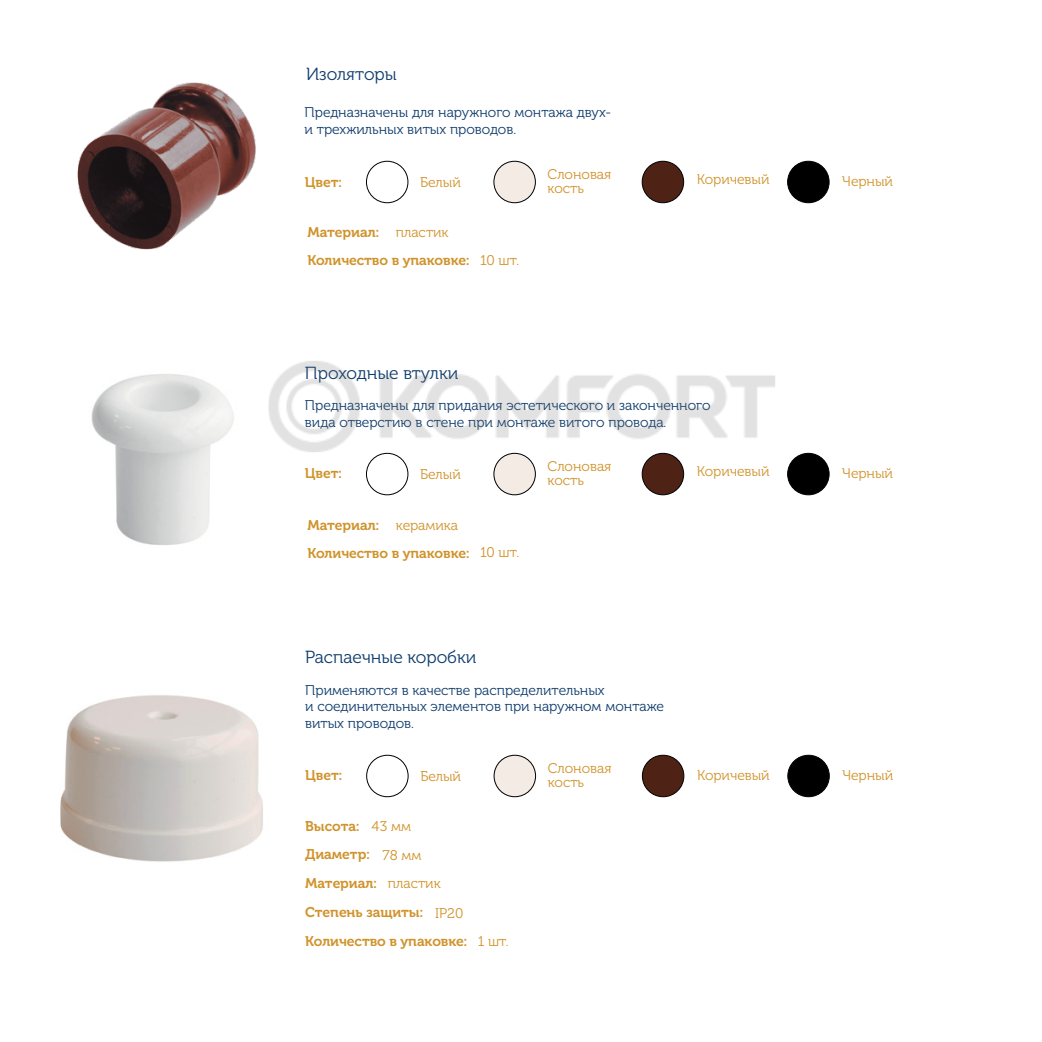
<style>
.page{position:relative;width:1042px;height:1042px;background:#fff}
.page>*{position:absolute;margin:0;border:0;box-sizing:border-box;transform-origin:0 0}
.t1{font:17.5px "Museo Cyrl 300";color:#0f3c6c}
.t2{font:14px/16.8px "Museo Cyrl 300";color:#0f3c6c}
.t3{font:14px/14px "Museo Cyrl 300";color:#d0932c}
.t4{font:14px/28.2px "Museo Cyrl 700";color:#d0932c}
</style>
<div class="page">
<div style="left:642px;top:755px;width:42px;height:42px;background:#4e2316;border-radius:50%"></div>
<div style="left:642px;top:755px;width:42px;height:42px;border:1px solid #000;border-radius:50%"></div>
<img style="left:60px;top:695px;width:203px;height:167px">
<img style="left:77px;top:82px;width:179px;height:168px">
<div style="left:366px;top:755px;width:42px;height:42px;border:1px solid #000;border-radius:50%"></div>
<div style="left:788px;top:755px;width:41px;height:42px;background:#000;border-radius:50%"></div>
<div style="left:787px;top:755px;width:42px;height:42px;border:1px solid #000;border-radius:50%"></div>
<div style="left:494px;top:755px;width:41px;height:42px;background:#f4ebe4;border-radius:50%"></div>
<div style="left:494px;top:755px;width:42px;height:42px;border:1px solid #000;border-radius:50%"></div>
<div style="left:642px;top:453px;width:41px;height:42px;background:#4e2316;border-radius:50%"></div>
<div style="left:642px;top:453px;width:42px;height:42px;border:1px solid #000;border-radius:50%"></div>
<div style="left:366px;top:453px;width:42px;height:42px;border:1px solid #000;border-radius:50%"></div>
<div style="left:787px;top:453px;width:42px;height:42px;background:#000;border-radius:50%"></div>
<div style="left:787px;top:453px;width:42px;height:42px;border:1px solid #000;border-radius:50%"></div>
<div style="left:494px;top:453px;width:41px;height:42px;background:#f4ebe4;border-radius:50%"></div>
<div style="left:494px;top:453px;width:41px;height:42px;border:1px solid #000;border-radius:50%"></div>
<img style="left:91px;top:374px;width:143px;height:171px">
<div style="left:642px;top:161px;width:41px;height:42px;background:#4e2316;border-radius:50%"></div>
<div style="left:642px;top:161px;width:42px;height:42px;border:1px solid #000;border-radius:50%"></div>
<div style="left:366px;top:161px;width:42px;height:42px;border:1px solid #000;border-radius:50%"></div>
<div style="left:787px;top:161px;width:42px;height:42px;background:#000;border-radius:50%"></div>
<div style="left:787px;top:161px;width:42px;height:42px;border:1px solid #000;border-radius:50%"></div>
<div style="left:494px;top:161px;width:41px;height:42px;background:#f4ebe4;border-radius:50%"></div>
<div style="left:494px;top:161px;width:41px;height:42px;border:1px solid #000;border-radius:50%"></div>
<img style="left:268px;top:361px;width:507px;height:103px">
<p class="t1" style="left:306px;top:65px;width:92px">Изоляторы</p>
<p class="t2" style="left:305px;top:104px;width:308px">Предназначены для наружного монтажа двух&shy;и трехжильных витых проводов.</p>
<p class="t4" style="left:305px;top:168px;width:38px">Цвет:</p>
<p class="t4" style="left:307px;top:218px;width:73px">Материал:</p>
<p class="t3" style="left:420px;top:175px;width:42px">Белый</p>
<p class="t3" style="left:547px;top:167px;width:65px">Слоновая кость</p>
<p class="t3" style="left:697px;top:173px;width:74px">Коричевый</p>
<p class="t3" style="left:842px;top:174px;width:52px">Черный</p>
<p class="t3" style="left:396px;top:226px;width:54px">пластик</p>
<p class="t4" style="left:307px;top:246px;width:164px">Количество в упаковке:</p>
<p class="t3" style="left:480px;top:253px;width:40px">10 шт.</p>
<p class="t1" style="left:305px;top:363px;width:155px">Проходные втулки</p>
<p class="t2" style="left:305px;top:397px;width:407px">Предназначены для придания эстетического и законченного вида отверстию в стене при монтаже витого провода.</p>
<p class="t4" style="left:305px;top:460px;width:38px">Цвет:</p>
<p class="t3" style="left:420px;top:467px;width:42px">Белый</p>
<p class="t3" style="left:547px;top:459px;width:65px">Слоновая кость</p>
<p class="t3" style="left:697px;top:465px;width:74px">Коричевый</p>
<p class="t3" style="left:842px;top:466px;width:52px">Черный</p>
<p class="t4" style="left:307px;top:511px;width:73px">Материал:</p>
<p class="t3" style="left:396px;top:518px;width:64px">керамика</p>
<p class="t4" style="left:307px;top:539px;width:164px">Количество в упаковке:</p>
<p class="t3" style="left:480px;top:545px;width:40px">10 шт.</p>
<p class="t1" style="left:305px;top:648px;width:173px">Распаечные коробки</p>
<p class="t2" style="left:305px;top:682px;width:360px">Применяются в качестве распределительных<br>и соединительных элементов при наружном монтаже витых проводов.</p>
<p class="t4" style="left:305px;top:761px;width:38px">Цвет:</p>
<p class="t3" style="left:420px;top:769px;width:42px">Белый</p>
<p class="t3" style="left:548px;top:761px;width:65px">Слоновая кость</p>
<p class="t3" style="left:697px;top:768px;width:74px">Коричевый</p>
<p class="t3" style="left:842px;top:768px;width:52px">Черный</p>
<p class="t3" style="left:382px;top:811px;width:40px;line-height:29.1px;text-indent:-11px">43 мм<br>78 мм</p>
<p class="t3" style="left:388px;top:876px;width:54px">пластик</p>
<p class="t4" style="left:305px;top:812px;width:73px">Высота:<br>Диаметр:<br>Материал:</p>
<p class="t4" style="left:305px;top:898px;width:119px">Степень защиты:</p>
<p class="t3" style="left:435px;top:906px;width:30px">IP20</p>
<p class="t4" style="left:305px;top:927px;width:164px">Количество в упаковке:</p>
<p class="t3" style="left:478px;top:934px;width:32px">1 шт.</p>
</div>
